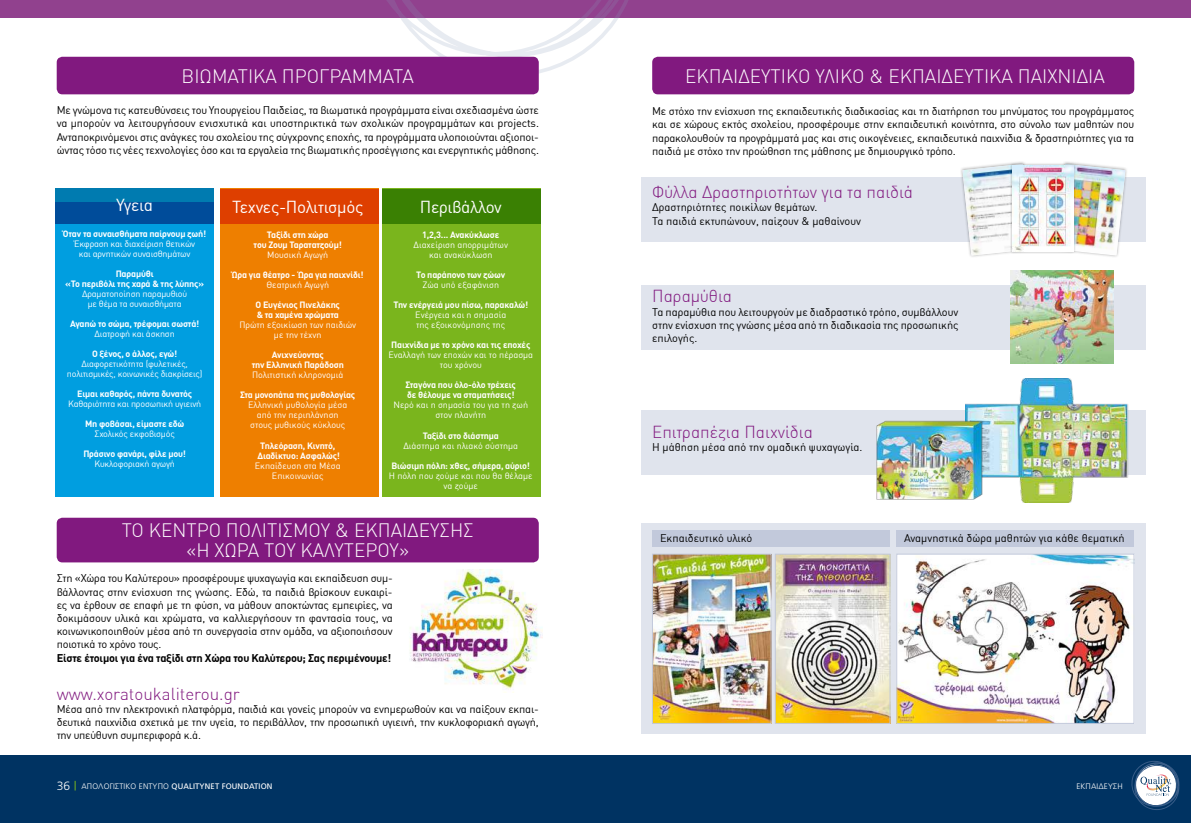
<style>
.page{position:relative;width:1191px;height:823px;background:#fff}
.page>*{position:absolute;margin:0;border:0;box-sizing:border-box;transform-origin:0 0}
.t1{font:300 19px/20px "DIN Greek";color:#fff;text-align:center}
.t2{font:300 17px "DIN Greek";color:#81197f}
.t3{font:17px "DIN Greek";letter-spacing:-.02em;color:#fff}
.t4{font:11px/13.2px "DIN Greek";letter-spacing:-.015em;color:#000;text-align:justify}
.t5{font:700 11px "DIN Greek";letter-spacing:-.02em;color:#000}
.t6{font:9px/10px "DIN Greek";letter-spacing:-.01em;color:#fff;text-align:center}
.t7{font:700 9px/10px "DIN Greek";letter-spacing:-.02em;color:#fff;text-align:center}
.t8{font:8px "PF Catalog";letter-spacing:.02em;color:#fff}
.t9{font:300 8px "PF Catalog";letter-spacing:.02em;color:#fff}
.s1{font-weight:300;font-size:12px}
.s2{font-weight:300}
</style>
<div class="page">
<div style="left:0;top:754px;width:1191px;height:68px;background:#003362"></div>
<svg style="left:1131px;top:761px;width:49px;height:48px"></svg>
<div style="left:0;top:0;width:1191px;height:17px;background:#91418e"></div>
<div style="left:641px;top:177px;width:504px;height:65px;background:#e0e4ed"></div>
<div style="left:641px;top:284px;width:504px;height:65px;background:#e0e4ed"></div>
<svg style="left:641px;top:523px;width:504px;height:210px;background:#d5dae6"></svg>
<div style="left:641px;top:410px;width:504px;height:64px;background:#e0e4ed"></div>
<img style="left:898px;top:555px;width:234px;height:166px">
<div style="left:896px;top:553px;width:238px;height:170px;border:1px solid #c2c9db"></div>
<img style="left:654px;top:555px;width:115px;height:166px">
<div style="left:652px;top:553px;width:119px;height:170px;border:1px solid #c2c9db"></div>
<img style="left:777px;top:555px;width:111px;height:166px">
<div style="left:775px;top:553px;width:115px;height:170px;border:1px solid #c2c9db"></div>
<svg style="left:360px;top:0;width:282px;height:74px"></svg>
<div style="left:55px;top:202px;width:159px;height:294px;background:#009ee0"></div>
<div style="left:220px;top:189px;width:158px;height:307px;background:#ee7f00"></div>
<div style="left:382px;top:189px;width:158px;height:307px;background:#7ab51d"></div>
<svg style="left:55px;top:189px;width:159px;height:35px;background:#005da2"></svg>
<div style="left:220px;top:189px;width:159px;height:35px;background:#de3f00"></div>
<div style="left:382px;top:189px;width:159px;height:35px;background:#3a8003"></div>
<div style="left:57px;top:517px;width:482px;height:45px;background:#81197f;border-radius:6px"></div>
<div style="left:57px;top:57px;width:482px;height:37px;background:#81197f;border-radius:6px"></div>
<div style="left:652px;top:57px;width:482px;height:37px;background:#81197f;border-radius:6px"></div>
<img style="left:965px;top:378px;width:176px;height:124px">
<div style="left:959px;top:161px;width:75px;height:97px;background:#000;opacity:.34"></div>
<img style="left:962px;top:164px;width:69px;height:91px">
<div style="left:1053px;top:161px;width:75px;height:97px;background:#000;opacity:.34"></div>
<img style="left:1076px;top:164px;width:49px;height:90px">
<div style="left:1009px;top:162px;width:67px;height:92px;background:#000;opacity:.34"></div>
<img style="left:1012px;top:165px;width:61px;height:86px">
<img style="left:1010px;top:270px;width:103px;height:93px">
<img style="left:864px;top:412px;width:137px;height:90px">
<img style="left:410px;top:569px;width:132px;height:120px">
<h1 class="t1" style="left:182px;top:67px;width:234px">ΒΙΩΜΑΤΙΚΆ ΠΡΟΓΡΆΜΜΑΤΑ</h1>
<p class="t4" style="left:57px;top:104px;width:484px">Με γνώμονα τις κατευθύνσεις του Υπουργείου Παιδείας, τα βιωματικά προγράμματα είναι σχεδιασμένα ώστε να μπορούν να λειτουργήσουν ενισχυτικά και υποστηρικτικά των σχολικών προγραμμάτων και projects.<br>Ανταποκρινόμενοι στις ανάγκες του σχολείου της σύγχρονης εποχής, τα προγράμματα υλοποιούνται αξιοποι&shy;ώντας τόσο τις νέες τεχνολογίες όσο και τα εργαλεία της βιωματικής προσέγγισης και ενεργητικής μάθησης.</p>
<h2 class="t3" style="left:116px;top:195px;width:38px">Yγεια</h2>
<p class="t7" style="left:63px;top:228px;width:145px">Όταν τα συναισθήματα παίρνουμ ζωή!</p>
<p class="t6" style="left:74px;top:238px;width:123px">Έκφραση και διαχείριση θετικών και αρνητικών συναισθημάτων</p>
<p class="t7" style="left:65px;top:268px;width:140px">Παραμύθι<br>«Το περιβόλι της χαρά &amp; της λύπης»</p>
<p class="t6" style="left:82px;top:288px;width:107px">Δραματοποίηση παραμυθιού με θέμα τα συναισθήματα</p>
<p class="t7" style="left:70px;top:318px;width:131px">Αγαπώ το σώμα, τρέφομαι σωστά!</p>
<p class="t6" style="left:95px;top:328px;width:82px">Διατροφή και άσκηση</p>
<p class="t7" style="left:92px;top:348px;width:87px">Ο ξένος, ο άλλος, εγώ!</p>
<p class="t6" style="left:67px;top:358px;width:137px">Διαφορετικότητα (φυλετικές, πολιτισμικές, κοινωνικές διακρίσεις)</p>
<p class="t7" style="left:77px;top:388px;width:117px">Ειμαι καθαρός, πάντα δυνατός</p>
<p class="t6" style="left:68px;top:398px;width:135px">Καθαριότητα και προσωπική υγιεινή</p>
<p class="t7" style="left:85px;top:418px;width:101px">Μη φοβάσαι, είμαστε εδώ</p>
<p class="t6" style="left:95px;top:428px;width:82px">Σχολικός εκφοβισμός</p>
<p class="t7" style="left:83px;top:448px;width:104px">Πράσινο φανάρι, φίλε μου!</p>
<p class="t6" style="left:94px;top:458px;width:82px">Κυκλοφοριακή αγωγή</p>
<h2 class="t3" style="left:232px;top:196px;width:133px">Τεχνες-Πολιτισμός</h2>
<p class="t7" style="left:254px;top:230px;width:90px">Ταξίδι στη χώρα<br>του Ζουμ Ταρατατζούμ!</p>
<p class="t6" style="left:267px;top:250px;width:63px">Μουσική Αγωγή</p>
<p class="t7" style="left:232px;top:270px;width:133px">Ώρα για θέατρο - Ώρα για παιχνίδι!</p>
<p class="t6" style="left:266px;top:280px;width:64px">Θεατρική Αγωγή</p>
<p class="t7" style="left:255px;top:300px;width:86px;text-align:left">Ο Ευγένιος Πινελάκης &amp; τα χαμένα χρώματα</p>
<p class="t6" style="left:239px;top:320px;width:118px">Πρώτη εξοικίωση των παιδιών με την τέχνη</p>
<p class="t7" style="left:252px;top:350px;width:94px">Ανιχνεύοντας<br>την Ελληνική Παράδοση</p>
<p class="t6" style="left:252px;top:370px;width:93px">Πολιτιστική κληρονομιά</p>
<p class="t7" style="left:240px;top:390px;width:116px">Στα μονοπάτια της μυθολογίας</p>
<p class="t6" style="left:248px;top:400px;width:101px">Ελληνική μυθολογία μέσα από την περιπλάνηση στους μυθικούς κύκλους</p>
<p class="t7" style="left:257px;top:440px;width:84px">Τηλεόραση, Κινητό,<br>Διαδίκτυο: Ασφαλώς!</p>
<p class="t6" style="left:255px;top:460px;width:87px">Εκπαίδευση στα Μέσα<br>Επικοινωνίας</p>
<h2 class="t3" style="left:420px;top:196px;width:83px">Περιβάλλον</h2>
<p class="t7" style="left:422px;top:230px;width:79px">1,2,3... Ανακύκλωσε</p>
<p class="t6" style="left:413px;top:240px;width:96px">Διαχείριση απορριμάτων και ανακύκλωση</p>
<p class="t7" style="left:416px;top:270px;width:90px">Το παράπονο των ζώων</p>
<p class="t6" style="left:422px;top:280px;width:78px">Ζώα υπό εξαφάνιση</p>
<p class="t7" style="left:393px;top:300px;width:136px">Την ενέργειά μου πίσω, παρακαλώ!</p>
<p class="t6" style="left:415px;top:310px;width:92px;text-align:left">Ενέργεια και η σημασία της εξοικονόμησης της</p>
<p class="t7" style="left:391px;top:340px;width:141px">Παιχνίδια με το χρόνο και τις εποχές</p>
<p class="t6" style="left:388px;top:350px;width:146px">Εναλλαγή των εποχών και το πέρασμα του χρόνου</p>
<p class="t7" style="left:405px;top:380px;width:112px;text-align:left">Σταγόνα που όλο-όλο τρέχεις δε θέλουμε να σταματήσεις!</p>
<p class="t6" style="left:393px;top:400px;width:136px">Νερό και η σημασία του για τη ζωή στον πλανήτη</p>
<p class="t7" style="left:423px;top:430px;width:78px">Ταξίδι στο διάστημα</p>
<p class="t6" style="left:403px;top:440px;width:116px">Διάστημα και ηλιακό σύστημα</p>
<p class="t7" style="left:391px;top:460px;width:140px">Βιώσιμη πόλη: χθες, σήμερα, αύριο!</p>
<p class="t6" style="left:389px;top:470px;width:145px">Η πόλη που ζούμε και που θα θέλαμε να ζούμε</p>
<h1 class="t1" style="left:122px;top:520px;width:353px">ΤΟ ΚΈ ΝΤΡΟ ΠΟΛΙΤΙΣΜΟΎ &amp; ΕΚΠΑΊΔΕΥΣΗ Σ «H ΧΏ ΡΑ ΤΟΥ ΚΑΛΎΤΕΡΟΥ»</h1>
<p class="t4" style="left:57px;top:571px;width:337px">Στη «Χώρα του Καλύτερου» προσφέρουμε ψυχαγωγία και εκπαίδευση συμ&shy;βάλλοντας στην ενίσχυση της γνώσης. Εδώ, τα παιδιά βρίσκουν ευκαιρί&shy;ες να έρθουν σε επαφή με τη φύση, να μάθουν αποκτώντας εμπειρίες, να δοκιμάσουν υλικά και χρώματα, να καλλιεργήσουν τη φαντασία τους, να κοινωνικοποιηθούν μέσα από τη συνεργασία στην ομάδα, να αξιοποιήσουν ποιοτικά το χρόνο τους.</p>
<p class="t5" style="left:57px;top:650px;width:336px">Είστε έτοιμοι για ένα ταξίδι στη Χώρα του Καλύτερου; Σας περιμένουμε!</p>
<h2 class="t2" style="left:57px;top:683px;width:185px">www.xoratoukaliterou.gr</h2>
<p class="t4" style="left:57px;top:702px;width:483px">Μέσα από την ηλεκτρονική πλατφόρμα, παιδιά και γονείς μπορούν να ενημερωθούν και να παίξουν εκπαι&shy;δευτικά παιχνίδια σχετικά με την υγεία, το περιβάλλον, την προσωπική υγιεινή, την κυκλοφοριακή αγωγή, την υπεύθυνη συμπεριφορά κ.ά.</p>
<p class="t8" style="left:57px;top:780px;width:217px"><span class="s1">36</span> <span class="s2">ΑΠΟΛΟΓΙΣΤΙΚΟ ΕΝΤΥΠΟ</span> QUALITYNET FOUNDATION</p>
<h1 class="t1" style="left:685px;top:67px;width:421px">ΕΚΠΑΙΔΕΥΤΙΚΌ ΥΛΙΚΌ &amp; ΕΚΠΑΙΔΕΥΤΙΚΆ ΠΑΙΧΝΊΔΙΑ</h1>
<p class="t4" style="left:652px;top:105px;width:483px">Με στόχο την ενίσχυση της εκπαιδευτικής διαδικασίας και τη διατήρηση του μηνύματος του προγράμματος και σε χώρους εκτός σχολείου, προσφέρουμε στην εκπαιδευτική κοινότητα, στο σύνολο των μαθητών που παρακολουθούν τα προγράμματά μας και στις οικογένειες, εκπαιδευτικά παιχνίδια &amp; δραστηριότητες για τα παιδιά με στόχο την προώθηση της μάθησης με δημιουργικό τρόπο.</p>
<h2 class="t2" style="left:652px;top:182px;width:262px">Φύλλα Δραστηριοτήτων για τα παιδιά</h2>
<p class="t4" style="left:652px;top:199px;width:210px;line-height:14.4px">Δραστηριότητες ποικίλων θεμάτων.<br>Τα παιδιά εκτυπώνουν, παίζουν &amp; μαθαίνουν</p>
<h2 class="t2" style="left:652px;top:286px;width:81px">Παραμύθια</h2>
<p class="t4" style="left:652px;top:305px;width:308px">Τα παραμύθια που λειτουργούν με διαδραστικό τρόπο, συμβάλλουν στην ενίσχυση της γνώσης μέσα από τη διαδικασία της προσωπικής επιλογής.</p>
<h2 class="t2" style="left:652px;top:422px;width:162px">Επιτραπέζια Παιχνίδια</h2>
<p class="t4" style="left:652px;top:440px;width:212px">Η μάθηση μέσα από την ομαδική ψυχαγωγία.</p>
<p class="t4" style="left:660px;top:531px;width:94px">Εκπαιδευτικό υλικό</p>
<p class="t4" style="left:904px;top:531px;width:222px">Αναμνηστικά δώρα μαθητών για κάθε θεματική</p>
<p class="t9" style="left:1076px;top:780px;width:48px">ΕΚΠΑΙΔΕΥΣΗ</p>
</div>
